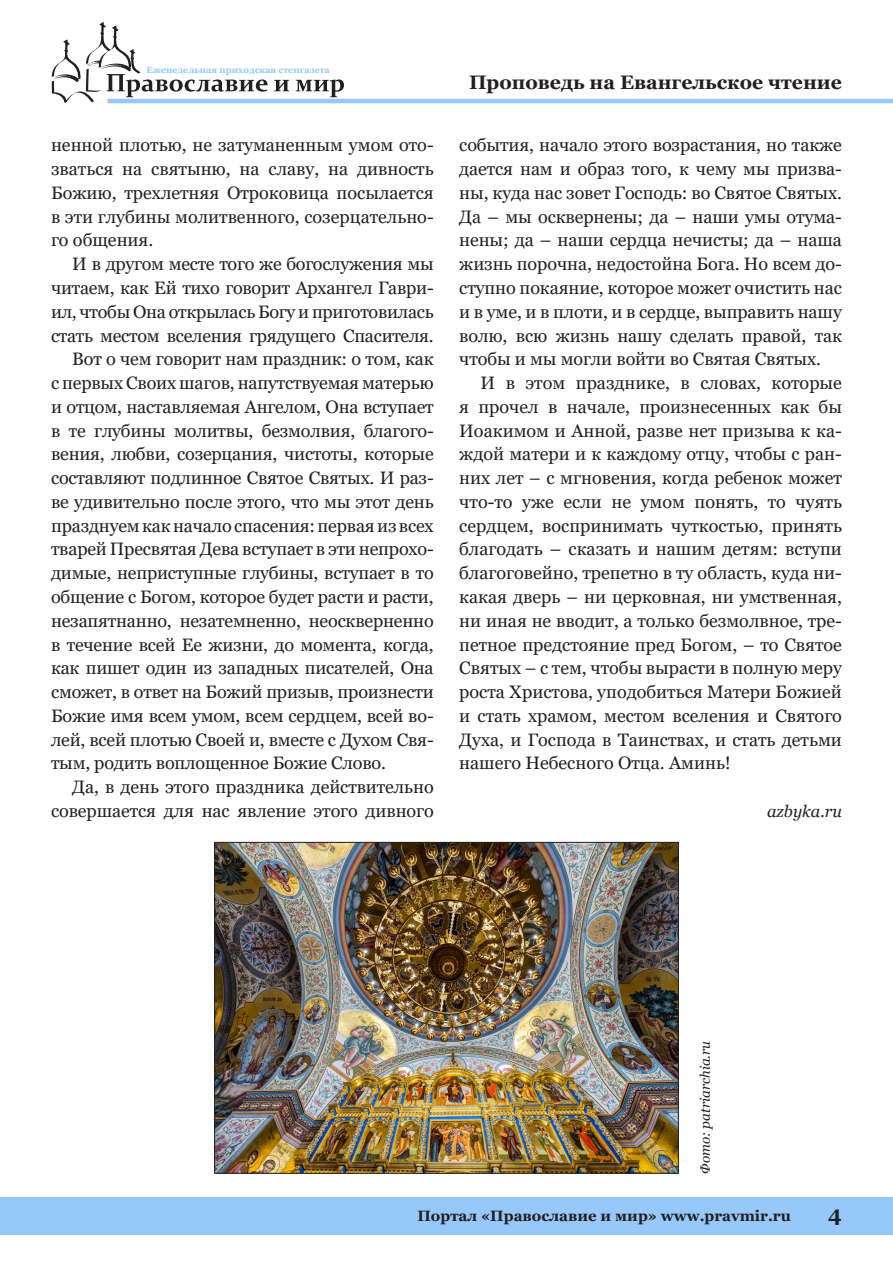
<style>
.page{position:relative;width:893px;height:1263px;background:#fff}
.page>*{position:absolute;margin:0;border:0;box-sizing:border-box;transform-origin:0 0}
.t1{font:700 21px "Georgia";color:#231f20}
.kolontitul{font:700 19.5px "Georgia";color:#231f20}
.Text{font:18px/23.7px "Georgia";letter-spacing:-.005em;color:#231f20;text-align:justify}
.Bibliography{font:italic 16.5px "Georgia";color:#231f20}
.t2{font:700 15px "Georgia";color:#231f20}
.Podpis_pod_photo{font:italic 13.5px "Georgia";color:#231f20}
.t3{font:700 9px "Georgia";color:#96c8fa}
</style>
<div class="page">
<svg style="left:52px;top:22px;width:215px;height:81px"></svg>
<svg style="left:274px;top:80px;width:15px;height:11px"></svg>
<svg style="left:296px;top:79px;width:48px;height:18px"></svg>
<hr style="left:108px;top:99px;width:785px;height:4px;background:#96c8fa">
<div style="left:0;top:1197px;width:893px;height:37px;background:#96c8fa"></div>
<img style="left:216px;top:844px;width:461px;height:328px">
<div style="left:214px;top:842px;width:465px;height:332px;border:1px solid #231f20"></div>
<p class="t3" style="left:147px;top:64px;width:185px">Еженедельная приходская стенгазета</p>
<p class="Text" style="left:51px;top:134px;width:384px">ненной плотью, не затуманенным умом ото&shy;зваться на святыню, на славу, на дивность Божию, трехлетняя Отроковица посылается в эти глубины молитвенного, созерцательно&shy;го общения.</p>
<p class="Text" style="left:51px;top:252px;width:384px;text-indent:21px">И в другом месте того же богослужения мы читаем, как Ей тихо говорит Архангел Гаври&shy;ил, чтобы Она открылась Богу и приготовилась стать местом вселения грядущего Спасителя.</p>
<p class="Text" style="left:51px;top:348px;width:384px;text-indent:21px">Вот о чем говорит нам праздник: о том, как с первых Своих шагов, напутствуемая матерью и отцом, наставляемая Ангелом, Она вступает в те глубины молитвы, безмолвия, благого&shy;вения, любви, созерцания, чистоты, которые составляют подлинное Святое Святых. И раз&shy;ве удивительно после этого, что мы этот день празднуем как начало спасения: первая из всех тварей Пресвятая Дева вступает в эти непрохо&shy;димые, неприступные глубины, вступает в то общение с Богом, которое будет расти и расти, незапятнанно, незатемненно, неоскверненно в течение всей Ее жизни, до момента, когда, как пишет один из западных писателей, Она сможет, в ответ на Божий призыв, произнести Божие имя всем умом, всем сердцем, всей во&shy;лей, всей плотью Своей и, вместе с Духом Свя&shy;тым, родить воплощенное Божие Слово.</p>
<p class="Text" style="left:51px;top:775px;width:384px;text-align:right">Да, в день этого праздника действительно совершается для нас явление этого дивного</p>
<p class="kolontitul" style="left:469px;top:69px;width:374px">Проповедь на Евангельское чтение</p>
<p class="Text" style="left:459px;top:134px;width:384px">события, начало этого возрастания, но также дается нам и образ того, к чему мы призва&shy;ны, куда нас зовет Господь: во Святое Святых.<br>Да – мы осквернены; да – наши умы отума&shy;нены; да – наши сердца нечисты; да – наша жизнь порочна, недостойна Бога. Но всем до&shy;ступно покаяние, которое может очистить нас и в уме, и в плоти, и в сердце, выправить нашу волю, всю жизнь нашу сделать правой, так чтобы и мы могли войти во Святая Святых.</p>
<p class="Text" style="left:459px;top:371px;width:384px;text-indent:21px">И в этом празднике, в словах, которые я прочел в начале, произнесенных как бы Иоакимом и Анной, разве нет призыва к ка&shy;ждой матери и к каждому отцу, чтобы с ран&shy;них лет – с мгновения, когда ребенок может что-то уже если не умом понять, то чуять сердцем, воспринимать чуткостью, принять благодать – сказать и нашим детям: вступи благоговейно, трепетно в ту область, куда ни&shy;какая дверь – ни церковная, ни умственная, ни иная не вводит, а только безмолвное, тре&shy;петное предстояние пред Богом, – то Святое Святых – с тем, чтобы вырасти в полную меру роста Христова, уподобиться Матери Божией и стать храмом, местом вселения и Святого Духа, и Господа в Таинствах, и стать детьми нашего Небесного Отца. Аминь!</p>
<p class="Bibliography" style="left:767px;top:801px;width:76px">azbyka.ru</p>
<p class="Podpis_pod_photo" style="left:696px;top:1174px;width:134px;rotate:-90deg">Фото: patriarchia.ru</p>
<p class="t2" style="left:417px;top:1206px;width:375px">Портал «Православие и мир» www.pravmir.ru</p>
<p class="t1" style="left:828px;top:1200px;width:15px">4</p>
</div>
